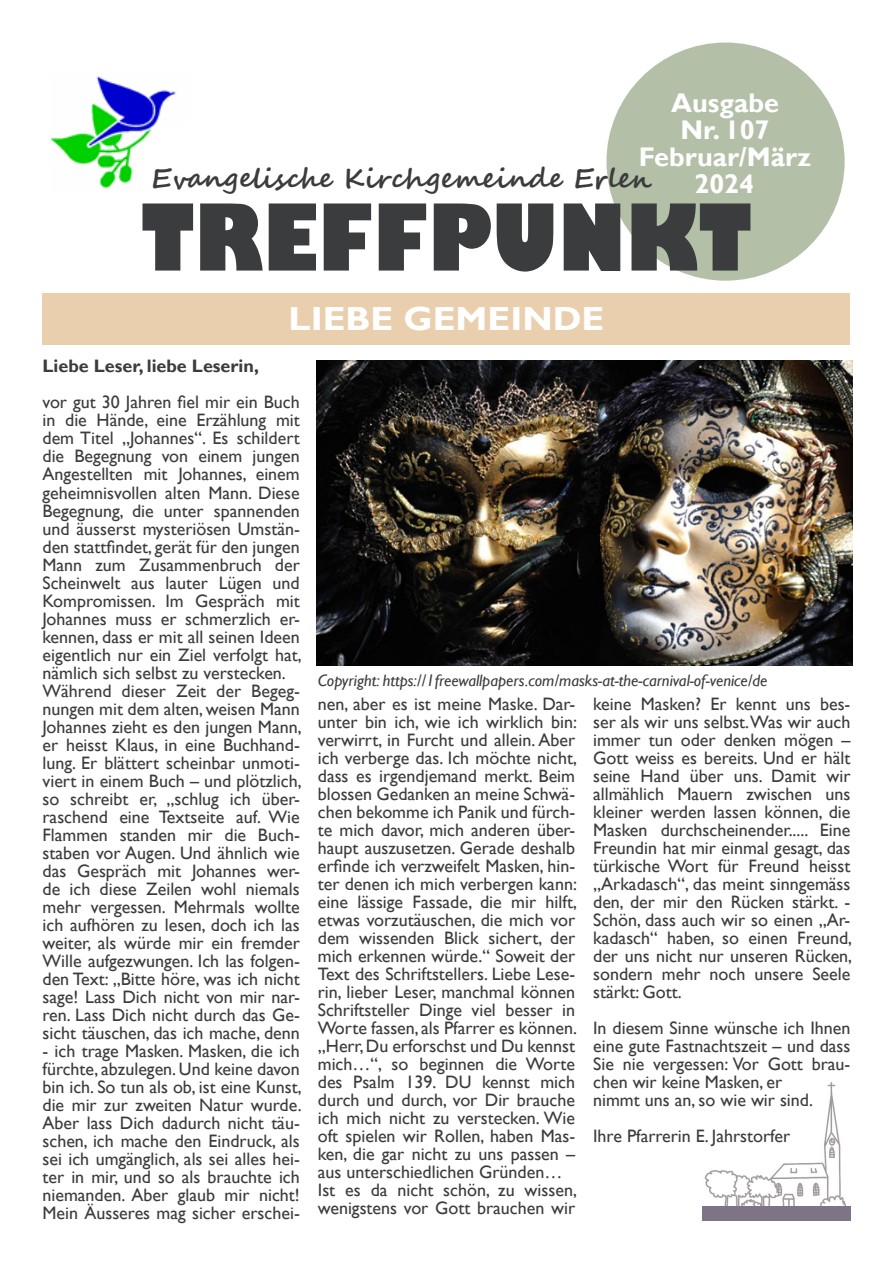
<style>
.page{position:relative;width:893px;height:1263px;background:#fff}
.page>*{position:absolute;margin:0;border:0;box-sizing:border-box;transform-origin:0 0}
.t1{font:800 condensed 90px "Gill Sans";color:#3b3c3d;scale:1.25 1}
.Kopfzeile{font:700 33.45px "Gill Sans";color:#fff;scale:1.08 1}
.Schrift_Treffpunkt{font:700 27px "Segoe Script";color:#3b3c3d}
.Schrift_Treffpunkt-2{font:700 27px "Gill Sans";color:#fff}
.Schrift_Treffpunkt-3{font:18px/18px "Gill Sans";color:#3b3c3d;text-align:justify}
.Schrift_Treffpunkt-4{font:700 18px "Gill Sans";color:#3b3c3d}
.Schrift_Treffpunkt-5{font:italic 16.5px "Gill Sans";color:#3b3c3d}
</style>
<div class="page">
<img style="left:704px;top:1082px;width:142px;height:123px">
<img style="left:52px;top:76px;width:124px;height:112px">
<div style="left:702px;top:1206px;width:148px;height:14px;background:#7f7485"></div>
<div style="left:606px;top:43px;width:239px;height:238px;background:#b3bfa7;border-radius:50%"></div>
<div style="left:43px;top:293px;width:807px;height:51px;background:#eacfae"></div>
<img style="left:317px;top:360px;width:535px;height:305px">
<p class="Schrift_Treffpunkt-2" style="left:671px;top:87px;width:109px">Ausgabe</p>
<p class="Schrift_Treffpunkt-2" style="left:680px;top:114px;width:91px">Nr. 107</p>
<p class="Schrift_Treffpunkt-2" style="left:639px;top:141px;width:174px">Februar/März</p>
<p class="Schrift_Treffpunkt" style="left:151px;top:157px;width:502px">Evangelische Kirchgemeinde Erlen</p>
<p class="Schrift_Treffpunkt-2" style="left:694px;top:168px;width:61px">2024</p>
<p class="t1" style="left:141px;top:181px;width:490px">TREFFPUNKT</p>
<p class="Kopfzeile" style="left:289px;top:299px;width:294px">LIEBE GEMEINDE</p>
<p class="Schrift_Treffpunkt-4" style="left:43px;top:356px;width:218px">Liebe Leser, liebe Leserin,</p>
<p class="Schrift_Treffpunkt-3" style="left:43px;top:394px;width:261px">vor gut 30 Jahren fiel mir ein Buch in die Hände, eine Erzählung mit dem Titel „Johannes“. Es schildert die Begegnung von einem jungen Angestellten mit Johannes, einem geheimnisvollen alten Mann. Diese Begegnung, die unter spannenden und äusserst mysteriösen Umstän&shy;den stattfindet, gerät für den jungen Mann zum Zusammenbruch der Scheinwelt aus lauter Lügen und Kompromissen. Im Gespräch mit Johannes muss er schmerzlich er&shy;kennen, dass er mit all seinen Ideen eigentlich nur ein Ziel verfolgt hat, nämlich sich selbst zu verstecken.</p>
<p class="Schrift_Treffpunkt-3" style="left:43px;top:682px;width:261px">Während dieser Zeit der Begeg&shy;nungen mit dem alten, weisen Mann Johannes zieht es den jungen Mann, er heisst Klaus, in eine Buchhand&shy;lung. Er blättert scheinbar unmoti&shy;viert in einem Buch – und plötzlich, so schreibt er, „schlug ich über&shy;raschend eine Textseite auf. Wie Flammen standen mir die Buch&shy;staben vor Augen. Und ähnlich wie das Gespräch mit Johannes wer&shy;de ich diese Zeilen wohl niemals mehr vergessen. Mehrmals wollte ich aufhören zu lesen, doch ich las weiter, als würde mir ein fremder Wille aufgezwungen. Ich las folgen&shy;den Text: „Bitte höre, was ich nicht sage! Lass Dich nicht von mir nar&shy;ren. Lass Dich nicht durch das Ge&shy;sicht täuschen, das ich mache, denn</p>
<p class="Schrift_Treffpunkt-3" style="left:43px;top:1042px;width:261px">- ich trage Masken. Masken, die ich fürchte, abzulegen. Und keine davon bin ich. So tun als ob, ist eine Kunst, die mir zur zweiten Natur wurde.<br>Aber lass Dich dadurch nicht täu&shy;schen, ich mache den Eindruck, als sei ich umgänglich, als sei alles hei&shy;ter in mir, und so als brauchte ich niemanden. Aber glaub mir nicht!<br>Mein Äusseres mag sicher erschei-</p>
<p class="Schrift_Treffpunkt-5" style="left:318px;top:670px;width:451px">Copyright: https://1freewallpapers.com/masks-at-the-carnival-of-venice/de</p>
<p class="Schrift_Treffpunkt-3" style="left:593px;top:695px;width:261px">keine Masken? Er kennt uns bes&shy;ser als wir uns selbst. Was wir auch immer tun oder denken mögen – Gott weiss es bereits. Und er hält seine Hand über uns. Damit wir allmählich Mauern zwischen uns kleiner werden lassen können, die Masken durchscheinender..... Eine Freundin hat mir einmal gesagt, das türkische Wort für Freund heisst „Arkadasch“, das meint sinngemäss den, der mir den Rücken stärkt. - Schön, dass auch wir so einen „Ar&shy;kadasch“ haben, so einen Freund, der uns nicht nur unseren Rücken, sondern mehr noch unsere Seele stärkt: Gott.</p>
<p class="Schrift_Treffpunkt-3" style="left:593px;top:1019px;width:259px">In diesem Sinne wünsche ich Ihnen eine gute Fastnachtszeit – und dass Sie nie vergessen: Vor Gott brau&shy;chen wir keine Masken, er</p>
<p class="Schrift_Treffpunkt-3" style="left:593px;top:1091px;width:221px">nimmt uns an, so wie wir sind.</p>
<p class="Schrift_Treffpunkt-3" style="left:593px;top:1127px;width:199px">Ihre Pfarrerin E. Jahrstorfer</p>
<p class="Schrift_Treffpunkt-3" style="left:318px;top:695px;width:261px">nen, aber es ist meine Maske. Dar&shy;unter bin ich, wie ich wirklich bin: verwirrt, in Furcht und allein. Aber ich verberge das. Ich möchte nicht, dass es irgendjemand merkt. Beim blossen Gedanken an meine Schwä&shy;chen bekomme ich Panik und fürch&shy;te mich davor, mich anderen über&shy;haupt auszusetzen. Gerade deshalb erfinde ich verzweifelt Masken, hin&shy;ter denen ich mich verbergen kann: eine lässige Fassade, die mir hilft, etwas vorzutäuschen, die mich vor dem wissenden Blick sichert, der mich erkennen würde.“ Soweit der Text des Schriftstellers. Liebe Lese&shy;rin, lieber Leser, manchmal können Schriftsteller Dinge viel besser in Worte fassen, als Pfarrer es können.</p>
<p class="Schrift_Treffpunkt-3" style="left:318px;top:1037px;width:259px">„Herr, Du erforschst und Du kennst mich…“, so beginnen die Worte des Psalm 139. DU kennst mich durch und durch, vor Dir brauche ich mich nicht zu verstecken. Wie oft spielen wir Rollen, haben Mas&shy;ken, die gar nicht zu uns passen – aus unterschiedlichen Gründen…</p>
<p class="Schrift_Treffpunkt-3" style="left:318px;top:1181px;width:261px">Ist es da nicht schön, zu wissen, wenigstens vor Gott brauchen wir</p>
</div>
